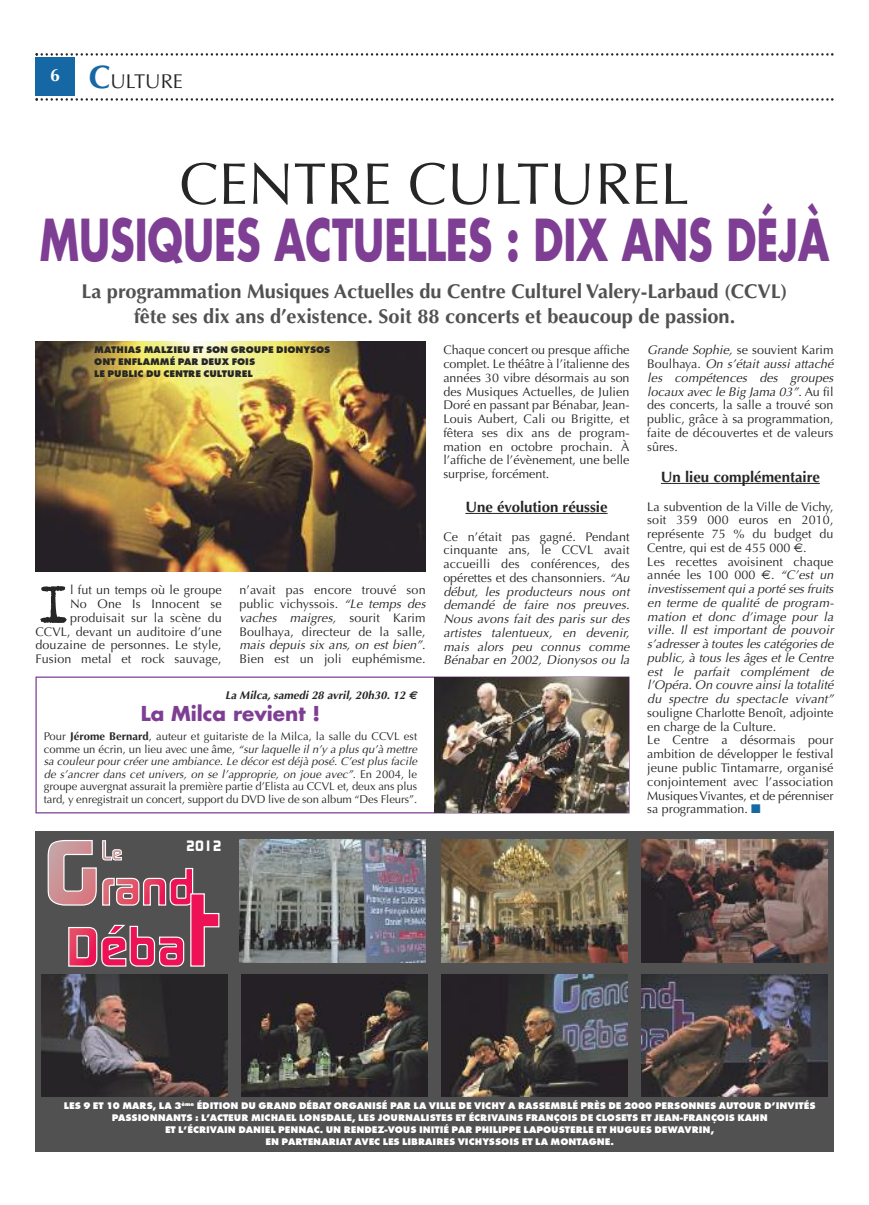
<style>
.page{position:relative;width:869px;height:1205px;background:#fff}
.page>*{position:absolute;margin:0;border:0;box-sizing:border-box;transform-origin:0 0}
.t1{font:63px "Trixie";color:#272627}
.t2{font:58.75px "Optima";color:#272627}
.t3{font:700 56.25px "Futura";color:#7d3e93;scale:.71 1}
.t4{font:700 20px/25px "Optima";color:#525152;text-align:center}
.t5{font:700 20px "Futura";color:#7d3e93}
.t6{font:20px "Optima";color:#272627}
.t7{font:700 17.5px "Optima";color:#fff}
.t8{font:700 15px "Optima";color:#272627}
.t9{font:700 15px "Continuum";color:#fff}
.t10{font:12.5px/13.8px "Optima";letter-spacing:.01em;color:#272627;text-align:justify}
.t11{font:italic 12.5px/13.8px "Optima";letter-spacing:.01em;color:#272627;text-align:justify}
.t12{font:11.25px/12.5px "Optima";letter-spacing:-.005em;color:#272627;text-align:justify}
.t13{font:italic 700 11.25px "Optima";letter-spacing:.005em;color:#272627}
.t14{font:800 10px/12px "Futura T";color:#fff;text-align:center}
.t15{font:800 10px/12px "Futura T";color:#272627}
.s1{font-weight:700;font-size:32.5px;color:#1668a4}
.s2{font-style:normal}
.s3{font-style:italic}
.s4{font-family:"Euro Sans";font-style:normal}
.s5{color:#1668a4}
.s6{font-family:"Euro Sans"}
.s7{font-weight:700}
</style>
<div class="page">
<svg style="left:35px;top:53px;width:798px;height:3px"></svg>
<svg style="left:35px;top:98px;width:798px;height:3px"></svg>
<div style="left:35px;top:57px;width:39px;height:39px;background:#1668a4"></div>
<hr style="left:465px;top:513px;width:142px;height:1px;background:#272627">
<hr style="left:660px;top:483px;width:159px;height:1px;background:#272627">
<div style="left:35px;top:676px;width:594px;height:137px;border:1px solid #7d3e93"></div>
<img style="left:35px;top:341px;width:390px;height:230px">
<img style="left:434px;top:677px;width:194px;height:135px">
<div style="left:35px;top:831px;width:798px;height:321px;background:#525152"></div>
<svg style="left:48px;top:840px;width:171px;height:127px"></svg>
<img style="left:239px;top:840px;width:186px;height:122px">
<img style="left:241px;top:974px;width:186px;height:123px">
<img style="left:42px;top:974px;width:186px;height:123px">
<img style="left:441px;top:840px;width:186px;height:122px">
<img style="left:441px;top:974px;width:186px;height:123px">
<img style="left:641px;top:840px;width:185px;height:122px">
<img style="left:641px;top:974px;width:185px;height:123px">
<h3 class="t7" style="left:50px;top:68px;width:11px">6</h3>
<h3 class="t6" style="left:89px;top:73px;width:96px"><span class="s1">C</span>ULTURE</h3>
<h2 class="t2" style="left:179px;top:160px;width:511px">CENTRE CULTUREL</h2>
<h3 class="t3" style="left:40px;top:214px;width:1112px">MUSIQUES ACTUELLES : DIX ANS DÉJÀ</h3>
<h3 class="t4" style="left:81px;top:281px;width:707px">La programmation Musiques Actuelles du Centre Culturel Valery-Larbaud (CCVL) fête ses dix ans d’existence. Soit 88 concerts et beaucoup de passion.</h3>
<p class="t15" style="left:94px;top:344px;width:237px">MATHIAS MALZIEU ET SON GROUPE DIONYSOS<br>ONT ENFLAMMÉ PAR DEUX FOIS<br>LE PUBLIC DU CENTRE CULTUREL</p>
<p class="t10" style="left:443px;top:344px;width:188px">Chaque concert ou presque affiche complet. Le théâtre à l’italienne des années 30 vibre désormais au son des Musiques Actuelles, de Julien Doré en passant par Bénabar, Jean-Louis Aubert, Cali ou Brigitte, et fêtera ses dix ans de program&shy;mation en octobre prochain. À l’affiche de l’évènement, une belle surprise, forcément.</p>
<p class="t8" style="left:465px;top:501px;width:144px">Une évolution réussie</p>
<p class="t11" style="left:443px;top:531px;width:188px"><span class="s2">Ce n’était pas gagné. Pendant cinquante ans, le CCVL avait accueilli des conférences, des opérettes et des chansonniers.</span> “Au début, les producteurs nous ont demandé de faire nos preuves.<br>Nous avons fait des paris sur des artistes talentueux, en devenir, mais alors peu connus comme Bénabar en 2002, Dionysos ou la</p>
<p class="t10" style="left:647px;top:344px;width:188px"><span class="s3">Grande Sophie,</span> se souvient Karim Boulhaya. <span class="s3">On s’était aussi attaché les compétences des groupes locaux avec le Big Jama 03”</span>. Au fil des concerts, la salle a trouvé son public, grâce à sa programmation, faite de découvertes et de valeurs sûres.</p>
<p class="t8" style="left:660px;top:471px;width:160px">Un lieu complémentaire</p>
<p class="t11" style="left:647px;top:501px;width:188px;text-align:left"><span class="s2">La subvention de la Ville de Vichy, soit 359 000 euros en 2010, représente 75 % du budget du<br>Centre, qui est de 455 000</span> <span class="s4">€</span><span class="s2">.<br>Les recettes avoisinent chaque année les 100 000</span> <span class="s4">€</span><span class="s2">.</span> “C’est un investissement qui a porté ses fruits en terme de qualité de program&shy;mation et donc d’image pour la ville. Il est important de pouvoir s’adresser à toutes les catégories de public, à tous les âges et le Centre est le parfait complément de l’Opéra. On couvre ainsi la totalité du spectre du spectacle vivant”</p>
<p class="t10" style="left:647px;top:707px;width:188px;text-align:left">souligne Charlotte Benoît, adjointe en charge de la Culture.<br>Le Centre a désormais pour ambition de développer le festival jeune public Tintamarre, organisé conjointement avec l’association<br>MusiquesVivantes, et de pérenniser sa programmation. <span class="s5">■</span></p>
<p class="t10" style="left:35px;top:584px;width:188px;text-align:right">l fut un temps où le groupe<br>No One Is Innocent se produisait sur la scène du<br>CCVL, devant un auditoire d’une douzaine de personnes. Le style,<br>Fusion metal et rock sauvage,</p>
<p class="t10" style="left:239px;top:584px;width:188px">n’avait pas encore trouvé son public vichyssois. <span class="s3">“Le temps des vaches maigres,</span> sourit Karim Boulhaya, directeur de la salle, <span class="s3">mais depuis six ans, on est bien”</span>.<br>Bien est un joli euphémisme.</p>
<h1 class="t1" style="left:35px;top:563px;width:36px">I</h1>
<p class="t13" style="left:225px;top:690px;width:193px">La Milca, samedi 28 avril, 20h30. 12 <span class="s6">€</span></p>
<h3 class="t5" style="left:141px;top:705px;width:181px">La Milca revient !</h3>
<p class="t12" style="left:44px;top:731px;width:374px">Pour <span class="s7">Jérome Bernard</span>, auteur et guitariste de la Milca, la salle du CCVL est comme un écrin, un lieu avec une âme, <span class="s3">“sur laquelle il n’y a plus qu’à mettre sa couleur pour créer une ambiance. Le décor est déjà posé. C’est plus facile de s’ancrer dans cet univers, on se l’approprie, on joue avec”</span>. En 2004, le groupe auvergnat assurait la première partie d’Elista au CCVL et, deux ans plus tard, y enregistrait un concert, support du DVD live de son album “Des Fleurs”.</p>
<p class="t9" style="left:186px;top:836px;width:37px">2012</p>
<p class="t14" style="left:64px;top:1099px;width:753px">LES 9 ET 10 MARS, LA 3<sup>ème</sup> ÉDITION DU GRAND DÉBAT ORGANISÉ PAR LA VILLE DE VICHY A RASSEMBLÉ PRÈS DE 2000 PERSONNES AUTOUR D’INVITÉS PASSIONNANTS : L’ACTEUR MICHAEL LONSDALE, LES JOURNALISTES ET ÉCRIVAINS FRANÇOIS DE CLOSETS ET JEAN-FRANÇOIS KAHN<br>ET L’ÉCRIVAIN DANIEL PENNAC. UN RENDEZ-VOUS INITIÉ PAR PHILIPPE LAPOUSTERLE ET HUGUES DEWAVRIN,<br>EN PARTENARIAT AVEC LES LIBRAIRES VICHYSSOIS ET LA MONTAGNE.</p>
</div>
